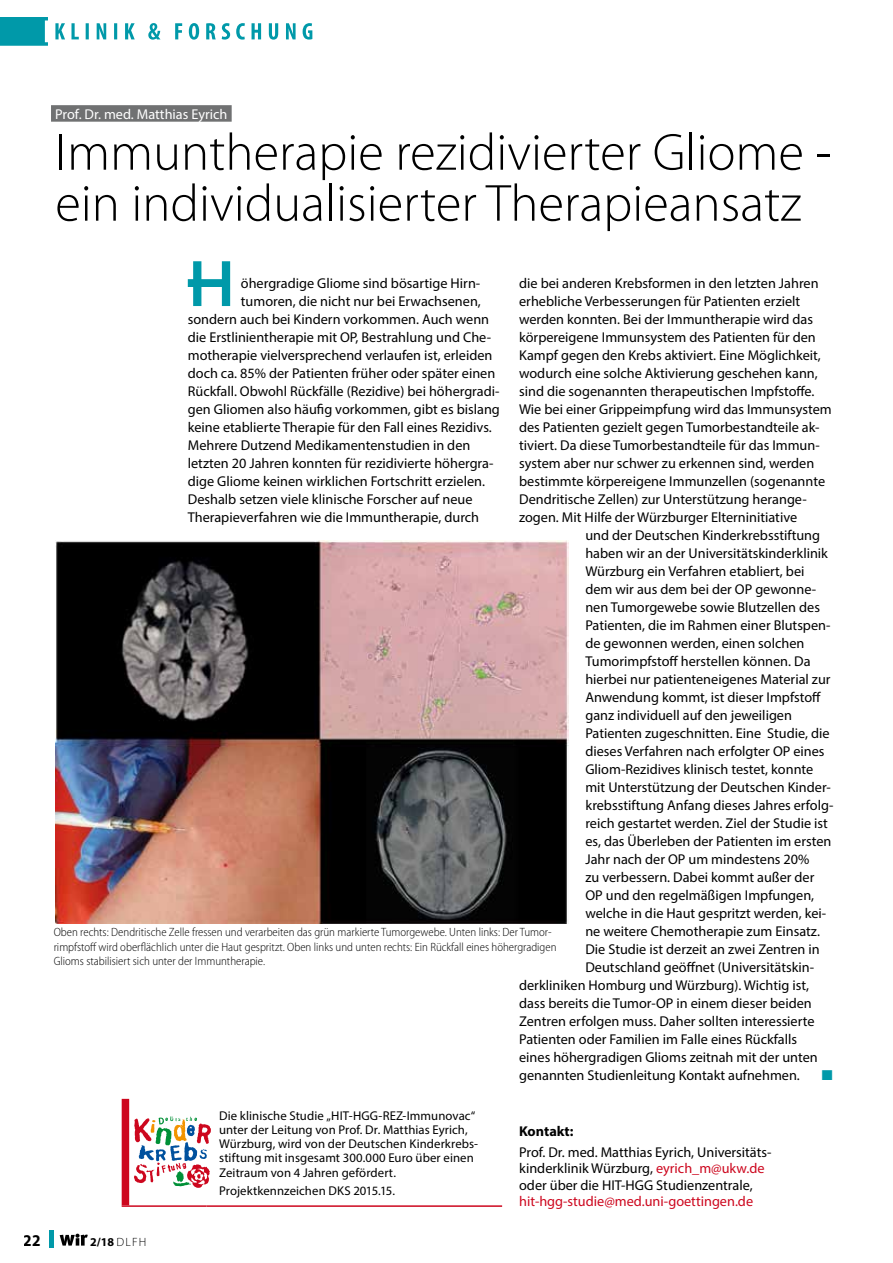
<style>
.page{position:relative;width:893px;height:1263px;background:#fff}
.page>*{position:absolute;margin:0;border:0;box-sizing:border-box;transform-origin:0 0}
.t1{font:71.25px "Insignia LT Std";color:#0099a9}
.t2{font:300 52.5px/51px "Myriad Pro";color:#000}
.t3{font:700 semi-condensed 16.5px "Myriad Pro";color:#000}
.t4{font:14.25px/16.5px "Myriad Pro";color:#000}
.t5{font:14.25px "Myriad Pro";color:#cd071e}
.t6{font:14.25px "Myriad Pro";color:#fff}
.t7{font:700 14.25px "Myriad Pro";color:#000}
.t8{font:14.25px "Zapf Dingbats ITC";color:#0099a9}
.t9{font:12.75px/14.2px "Myriad Pro";letter-spacing:.005em;color:#000}
.t10{font:300 semi-condensed 12px/14.4px "Myriad Pro";color:#000}
.t11{font:700 12px "Myriad Pro";color:#000}
.s1{font-weight:300}
.s2{color:#cd071e}
</style>
<div class="page">
<div style="left:51px;top:105px;width:181px;height:17px;background:#707172"></div>
<div style="left:122px;top:1099px;width:7px;height:106px;background:#cd071e"></div>
<hr style="left:122px;top:1205px;width:84px;height:2px;background:#cd071e">
<hr style="left:206px;top:1205px;width:296px;height:2px;background:#cd071e">
<svg style="left:134px;top:1116px;width:77px;height:72px"></svg>
<img style="left:55px;top:540px;width:513px;height:384px">
<svg style="left:60px;top:1234px;width:28px;height:11px"></svg>
<hr style="left:49px;top:1230px;width:4px;height:17px;background:#0099a9">
<svg style="left:0;top:17px;width:312px;height:29px"></svg>
<p class="t6" style="left:55px;top:105px;width:174px">Prof. Dr. med. Matthias Eyrich</p>
<h2 class="t2" style="left:55px;top:126px;width:777px">Immuntherapie rezidivierter Gliome - ein individualisierter Therapieansatz</h2>
<h1 class="t1" style="left:187px;top:247px;width:50px">H</h1>
<p class="t4" style="left:519px;top:275px;width:301px">die bei anderen Krebsformen in den letzten Jahren</p>
<p class="t4" style="left:519px;top:293px;width:283px">erhebliche Verbesserungen für Patienten erzielt</p>
<p class="t4" style="left:519px;top:311px;width:295px">werden konnten. Bei der Immuntherapie wird das</p>
<p class="t4" style="left:519px;top:329px;width:298px">körpereigene Immunsystem des Patienten für den</p>
<p class="t4" style="left:519px;top:347px;width:303px">Kampf gegen den Krebs aktiviert. Eine Möglichkeit,</p>
<p class="t4" style="left:519px;top:365px;width:300px">wodurch eine solche Aktivierung geschehen kann,</p>
<p class="t4" style="left:519px;top:383px;width:297px">sind die sogenannten therapeutischen Impfstoffe.</p>
<p class="t4" style="left:519px;top:401px;width:314px">Wie bei einer Grippeimpfung wird das Immunsystem</p>
<p class="t4" style="left:519px;top:419px;width:302px">des Patienten gezielt gegen Tumorbestandteile ak-</p>
<p class="t4" style="left:519px;top:437px;width:302px">tiviert. Da diese Tumorbestandteile für das Immun-</p>
<p class="t4" style="left:519px;top:455px;width:297px">system aber nur schwer zu erkennen sind, werden</p>
<p class="t4" style="left:519px;top:473px;width:308px">bestimmte körpereigene Immunzellen (sogenannte</p>
<p class="t4" style="left:519px;top:491px;width:289px">Dendritische Zellen) zur Unterstützung herange-</p>
<p class="t4" style="left:519px;top:509px;width:280px">zogen. Mit Hilfe der Würzburger Elterninitiative</p>
<p class="t4" style="left:585px;top:527px;width:236px">und der Deutschen Kinderkrebsstiftung</p>
<p class="t4" style="left:585px;top:545px;width:244px">haben wir an der Universitätskinderklinik</p>
<p class="t4" style="left:585px;top:563px;width:221px">Würzburg ein Verfahren etabliert, bei</p>
<p class="t4" style="left:585px;top:581px;width:232px">dem wir aus dem bei der OP gewonne-</p>
<p class="t4" style="left:585px;top:599px;width:236px">nen Tumorgewebe sowie Blutzellen des</p>
<p class="t4" style="left:585px;top:617px;width:247px">Patienten, die im Rahmen einer Blutspen-</p>
<p class="t4" style="left:585px;top:635px;width:221px">de gewonnen werden, einen solchen</p>
<p class="t4" style="left:585px;top:653px;width:227px">Tumorimpfstoff herstellen können. Da</p>
<p class="t4" style="left:585px;top:671px;width:247px">hierbei nur patienteneigenes Material zur</p>
<p class="t4" style="left:585px;top:689px;width:237px">Anwendung kommt, ist dieser Impfstoff</p>
<p class="t4" style="left:585px;top:707px;width:208px">ganz individuell auf den jeweiligen</p>
<p class="t4" style="left:585px;top:725px;width:246px">Patienten zugeschnitten. Eine Studie, die</p>
<p class="t4" style="left:585px;top:743px;width:241px">dieses Verfahren nach erfolgter OP eines</p>
<p class="t4" style="left:585px;top:761px;width:229px">Gliom-Rezidives klinisch testet, konnte</p>
<p class="t4" style="left:585px;top:779px;width:247px">mit Unterstützung der Deutschen Kinder-</p>
<p class="t4" style="left:585px;top:797px;width:250px">krebsstiftung Anfang dieses Jahres erfolg-</p>
<p class="t4" style="left:585px;top:815px;width:244px">reich gestartet werden. Ziel der Studie ist</p>
<p class="t4" style="left:585px;top:833px;width:248px">es, das Überleben der Patienten im ersten</p>
<p class="t4" style="left:585px;top:851px;width:226px">Jahr nach der OP um mindestens 20%</p>
<p class="t4" style="left:585px;top:869px;width:230px">zu verbessern. Dabei kommt außer der</p>
<p class="t4" style="left:585px;top:887px;width:230px">OP und den regelmäßigen Impfungen,</p>
<p class="t4" style="left:585px;top:905px;width:242px">welche in die Haut gespritzt werden, kei-</p>
<p class="t4" style="left:585px;top:923px;width:236px">ne weitere Chemotherapie zum Einsatz.</p>
<p class="t4" style="left:585px;top:941px;width:236px">Die Studie ist derzeit an zwei Zentren in</p>
<p class="t4" style="left:585px;top:959px;width:230px">Deutschland geöffnet (Universitätskin-</p>
<p class="t4" style="left:519px;top:977px;width:291px">derkliniken Homburg und Würzburg). Wichtig ist,</p>
<p class="t4" style="left:519px;top:995px;width:294px">dass bereits die Tumor-OP in einem dieser beiden</p>
<p class="t4" style="left:519px;top:1013px;width:297px">Zentren erfolgen muss. Daher sollten interessierte</p>
<p class="t4" style="left:519px;top:1031px;width:280px">Patienten oder Familien im Falle eines Rückfalls</p>
<p class="t4" style="left:519px;top:1049px;width:300px">eines höhergradigen Glioms zeitnah mit der unten</p>
<p class="t4" style="left:519px;top:1067px;width:282px">genannten Studienleitung Kontakt aufnehmen.</p>
<p class="t8" style="left:822px;top:1068px;width:12px">■</p>
<p class="t4" style="left:241px;top:275px;width:241px">öhergradige Gliome sind bösartige Hirn-</p>
<p class="t4" style="left:241px;top:293px;width:241px">tumoren, die nicht nur bei Erwachsenen,</p>
<p class="t4" style="left:188px;top:311px;width:303px">sondern auch bei Kindern vorkommen. Auch wenn</p>
<p class="t4" style="left:188px;top:329px;width:305px">die Erstlinientherapie mit OP, Bestrahlung und Che-</p>
<p class="t4" style="left:188px;top:347px;width:306px">motherapie vielversprechend verlaufen ist, erleiden</p>
<p class="t4" style="left:188px;top:365px;width:309px">doch ca. 85% der Patienten früher oder später einen</p>
<p class="t4" style="left:188px;top:383px;width:313px">Rückfall. Obwohl Rückfälle (Rezidive) bei höhergradi-</p>
<p class="t4" style="left:188px;top:401px;width:314px">gen Gliomen also häufig vorkommen, gibt es bislang</p>
<p class="t4" style="left:188px;top:419px;width:305px">keine etablierte Therapie für den Fall eines Rezidivs.</p>
<p class="t4" style="left:188px;top:437px;width:284px">Mehrere Dutzend Medikamentenstudien in den</p>
<p class="t4" style="left:188px;top:455px;width:307px">letzten 20 Jahren konnten für rezidivierte höhergra-</p>
<p class="t4" style="left:188px;top:473px;width:299px">dige Gliome keinen wirklichen Fortschritt erzielen.</p>
<p class="t4" style="left:188px;top:491px;width:286px">Deshalb setzen viele klinische Forscher auf neue</p>
<p class="t4" style="left:188px;top:509px;width:293px">Therapieverfahren wie die Immuntherapie, durch</p>
<p class="t10" style="left:54px;top:925px;width:504px">Oben rechts: Dendritische Zelle fressen und verarbeiten das grün markierte Tumorgewebe. Unten links: Der Tumor&shy;rimpfstoff wird oberflächlich unter die Haut gespritzt. Oben links und unten rechts: Ein Rückfall eines höhergradigen<br>Glioms stabilisiert sich unter der Immuntherapie.</p>
<p class="t3" style="left:24px;top:1231px;width:19px">22</p>
<p class="t11" style="left:90px;top:1234px;width:58px">2/18 <span class="s1">DLFH</span></p>
<p class="t9" style="left:219px;top:1108px;width:261px">Die klinische Studie „HIT-HGG-REZ-Immunovac“ unter der Leitung von Prof. Dr. Matthias Eyrich, Würzburg, wird von der Deutschen Kinderkrebs&shy;stiftung mit insgesamt 300.000 Euro über einen Zeitraum von 4 Jahren gefördert.</p>
<p class="t9" style="left:219px;top:1183px;width:177px">Projektkennzeichen DKS 2015.15.</p>
<p class="t7" style="left:519px;top:1122px;width:56px">Kontakt:</p>
<p class="t4" style="left:519px;top:1143px;width:253px">Prof. Dr. med. Matthias Eyrich, Universitäts&shy;kinderklinik Würzburg, <span class="s2">eyrich_m@ukw.de </span>oder über die HIT-HGG Studienzentrale,</p>
<p class="t5" style="left:519px;top:1192px;width:235px">hit-hgg-studie@med.uni-goettingen.de</p>
</div>
